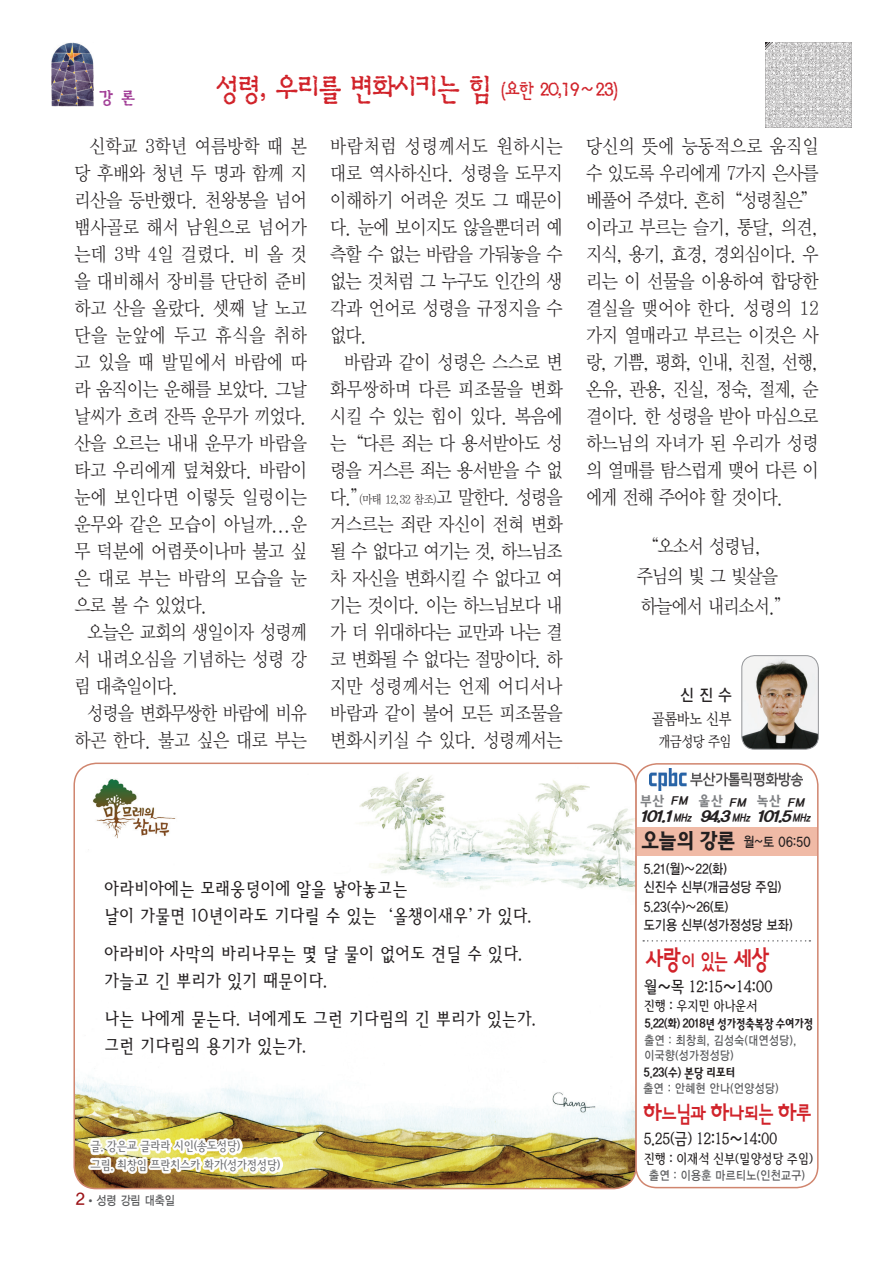
<style>
.page{position:relative;width:893px;height:1263px;background:#fff}
.page>*{position:absolute;margin:0;border:0;box-sizing:border-box;transform-origin:0 0}
.t1{font:30px "YDI Hsang IIM";letter-spacing:-.05em;color:#d1232a;scale:.89 1}
.t2{font:27px "YDI Pino B";color:#d1232a;scale:.87 1}
.t3{font:22.5px "YDI Pino B";letter-spacing:-.07em;color:#d1232a;scale:.9 1}
.t4{font:19.5px/27px "YDIY Mj O320";letter-spacing:-.04em;color:#231f20;text-align:justify;scale:.88 1}
.t5{font:18.75px/27px "YDI Bird L";letter-spacing:-.02em;color:#231f20;scale:.91 1}
.t6{font:500 16.5px "Korean KG";letter-spacing:-.07em;color:#231f20;scale:.85 1}
.t7{font:500 16.5px "Korean KG";letter-spacing:-.07em;color:#231f20;scale:.88 1}
.t8{font:16.5px "YDIY Mj O330";letter-spacing:-.025em;color:#231f20;scale:.83 1}
.t9{font:16.5px "YDIYGO330";color:#231f20;scale:.87 1}
.t10{font:16.5px "YDI Hsang IIB";color:#a13d96}
.t11{font:700 16.5px "Korean GD";color:#9c1418}
.t12{font:italic 700 15px "Korean HAN";color:#231f20;scale:1.1 1}
.t13{font:15px "YDIY Mj O330";letter-spacing:-.04em;color:#231f20;scale:.85 1}
.t14{font:700 13.5px/27.5px "Korean GD";letter-spacing:-.05em;color:#231f20;scale:.87 1}
.t15{font:500 13.5px "Korean KG";letter-spacing:-.07em;color:#231f20;scale:.88 1}
.t16{font:500 13.5px "Korean RO";letter-spacing:-.13em;color:#231f20;scale:.79 1}
.t17{font:700 13.5px "Korean HAN";color:#808285;scale:.87 1}
.t18{font:500 13.5px "Korean RO";letter-spacing:-.13em;color:#231f20;scale:.8 1}
.t19{font:500 12.75px/18px "Korean RMS";letter-spacing:-.1em;color:#6c6d70;scale:.87 1}
.t20{font:700 12px/15px "Korean GD";letter-spacing:-.01em;color:#57585a;scale:.87 1}
.t21{font:700 12px "Korean GD";letter-spacing:-.01em;color:#57585a;scale:.88 1}
.t22{font:700 12px "Korean GD";letter-spacing:-.01em;color:#57585a;scale:.89 1}
.s1{font-size:19.5px}
.s2{font-size:12px}
.s3{font-style:italic;font-size:10.95px;color:#231f20}
.s4{font-family:"Korean HAN";font-size:21px}
.s5{font-size:10.5px}
.s6{font-size:21px}
.s7{font-size:27px}
</style>
<div class="page">
<svg style="left:635px;top:763px;width:184px;height:425px"></svg>
<img style="left:51px;top:43px;width:43px;height:64px">
<img style="left:742px;top:656px;width:76px;height:93px">
<div style="left:742px;top:655px;width:77px;height:94px;border:1px solid #939598;border-radius:13px"></div>
<svg style="left:765px;top:42px;width:86px;height:86px"></svg>
<img style="left:766px;top:43px;width:85px;height:85px">
<div style="left:635px;top:827px;width:182px;height:29px;background:#f0baa6"></div>
<svg style="left:643px;top:940px;width:167px;height:1px"></svg>
<img style="left:650px;top:768px;width:153px;height:22px">
<img style="left:76px;top:765px;width:559px;height:423px">
<div style="left:73px;top:762px;width:564px;height:427px;border:2px solid #d0856e;border-radius:22px"></div>
<img style="left:101px;top:877px;width:438px;height:182px">
<img style="left:90px;top:778px;width:89px;height:61px">
<img style="left:92px;top:779px;width:83px;height:59px">
<img style="left:644px;top:946px;width:126px;height:28px">
<img style="left:642px;top:1102px;width:170px;height:24px">
<img style="left:89px;top:1139px;width:193px;height:34px">
<p class="t10" style="left:100px;top:90px;width:37px">강 론</p>
<h1 class="t1" style="left:216px;top:74px;width:453px">성령, 우리를 변화시키는 힘 <span class="s1">(요한 20,19∼23)</span></h1>
<p class="t4" style="left:74px;top:132px;width:266px;text-indent:15px">신학교 3학년 여름방학 때 본 당 후배와 청년 두 명과 함께 지 리산을 등반했다. 천왕봉을 넘어 뱀사골로 해서 남원으로 넘어가 는데 3박 4일 걸렸다. 비 올 것 을 대비해서 장비를 단단히 준비 하고 산을 올랐다. 셋째 날 노고 단을 눈앞에 두고 휴식을 취하 고 있을 때 발밑에서 바람에 따 라 움직이는 운해를 보았다. 그날 날씨가 흐려 잔뜩 운무가 끼었다. 산을 오르는 내내 운무가 바람을 타고 우리에게 덮쳐왔다. 바람이 눈에 보인다면 이렇듯 일렁이는 운무와 같은 모습이 아닐까...운 무 덕분에 어렴풋이나마 불고 싶 은 대로 부는 바람의 모습을 눈 으로 볼 수 있었다.</p>
<p class="t4" style="left:74px;top:619px;width:266px;text-indent:13px">오늘은 교회의 생일이자 성령께 서 내려오심을 기념하는 성령 강 림 대축일이다.</p>
<p class="t4" style="left:74px;top:700px;width:266px;text-align:right">성령을 변화무쌍한 바람에 비유 하곤 한다. 불고 싶은 대로 부는</p>
<p class="t4" style="left:330px;top:133px;width:266px">바람처럼 성령께서도 원하시는 대로 역사하신다. 성령을 도무지 이해하기 어려운 것도 그 때문이 다. 눈에 보이지도 않을뿐더러 예 측할 수 없는 바람을 가둬놓을 수 없는 것처럼 그 누구도 인간의 생 각과 언어로 성령을 규정지을 수 없다.</p>
<p class="t4" style="left:330px;top:349px;width:266px;text-indent:14px">바람과 같이 성령은 스스로 변 화무쌍하며 다른 피조물을 변화 시킬 수 있는 힘이 있다. 복음에 는“다른 죄는 다 용서받아도 성 령을 거스른 죄는 용서받을 수 없 다.”<span class="s2">(마태 12,32 참조)</span>고 말한다. 성령을 거스르는 죄란 자신이 전혀 변화 될 수 없다고 여기는 것, 하느님조 차 자신을 변화시킬 수 없다고 여 기는 것이다. 이는 하느님보다 내 가 더 위대하다는 교만과 나는 결 코 변화될 수 없다는 절망이다. 하 지만 성령께서는 언제 어디서나 바람과 같이 불어 모든 피조물을 변화시키실 수 있다. 성령께서는</p>
<p class="t5" style="left:104px;top:877px;width:472px">아라비아에는 모래웅덩이에 알을 낳아놓고는<br>날이 가물면 10년이라도 기다릴 수 있는‘올챙이새우’가 있다.</p>
<p class="t5" style="left:104px;top:942px;width:462px">아라비아 사막의 바리나무는 몇 달 물이 없어도 견딜 수 있다. 가늘고 긴 뿌리가 있기 때문이다.</p>
<p class="t5" style="left:104px;top:1006px;width:477px">나는 나에게 묻는다. 너에게도 그런 기다림의 긴 뿌리가 있는가. 그런 기다림의 용기가 있는가.</p>
<p class="t19" style="left:90px;top:1138px;width:221px">글. 강은교 글라라 시인(송도성당)<br>그림. 최창임 프란치스카 화가(성가정성당)</p>
<p class="t11" style="left:75px;top:1190px;width:12px">2</p>
<p class="t22" style="left:89px;top:1194px;width:99px"><sup>●</sup> 성령 강림 대축일</p>
<p class="t4" style="left:586px;top:132px;width:266px">당신의 뜻에 능동적으로 움직일 수 있도록 우리에게 7가지 은사를 베풀어 주셨다. 흔히“성령칠은” 이라고 부르는 슬기, 통달, 의견, 지식, 용기, 효경, 경외심이다. 우 리는 이 선물을 이용하여 합당한 결실을 맺어야 한다. 성령의 12 가지 열매라고 부르는 이것은 사 랑, 기쁨, 평화, 인내, 친절, 선행, 온유, 관용, 진실, 정숙, 절제, 순 결이다. 한 성령을 받아 마심으로 하느님의 자녀가 된 우리가 성령 의 열매를 탐스럽게 맺어 다른 이 에게 전해 주어야 할 것이다.</p>
<p class="t4" style="left:637px;top:531px;width:178px;line-height:30px;text-align:left">“오소서 성령님, 주님의 빛 그 빛살을 하늘에서 내리소서.”</p>
<p class="t9" style="left:680px;top:685px;width:60px">신진수</p>
<p class="t8" style="left:652px;top:710px;width:98px">골롬바노 신부</p>
<p class="t13" style="left:658px;top:734px;width:87px">개금성당 주임</p>
<p class="t17" style="left:699px;top:793px;width:59px">울산 <span class="s3">FM</span></p>
<p class="t17" style="left:757px;top:793px;width:59px">녹산 <span class="s3">FM</span></p>
<p class="t14" style="left:641px;top:828px;width:197px"><span class="s4">오늘의 강론</span> 월~토 06:50<br>5.21(월)∼22(화)</p>
<p class="t14" style="left:643px;top:876px;width:160px;line-height:20.5px">신진수 신부(개금성당 주임)<br>5.23(수)∼26(토)</p>
<p class="t14" style="left:643px;top:911px;width:173px">도기용 신부(성가정성당 보좌)</p>
<p class="t17" style="left:640px;top:793px;width:59px">부산 <span class="s3">FM</span></p>
<p class="t12" style="left:639px;top:808px;width:160px">101.1<span class="s5">MHz</span> 94.3 <span class="s5">MHz</span> 101.5 <span class="s5">MHz</span></p>
<h2 class="t2" style="left:645px;top:944px;width:145px">사랑<span class="s6">이 있는</span> 세상</h2>
<p class="t7" style="left:643px;top:978px;width:149px">월∼목 12:15∼14:00</p>
<p class="t15" style="left:643px;top:999px;width:132px">진행 : 우지민 아나운서</p>
<p class="t16" style="left:644px;top:1017px;width:216px">5.22(화) 2018년 성가정축복장 수여가정</p>
<p class="t20" style="left:644px;top:1033px;width:176px">출연 : 최창희, 김성숙(대연성당), 이국향(성가정성당)</p>
<p class="t18" style="left:643px;top:1065px;width:117px">5.23(수) 본당 리포터</p>
<p class="t20" style="left:643px;top:1081px;width:157px">출연 : 안혜현 안나(언양성당)</p>
<p class="t3" style="left:643px;top:1101px;width:189px"><span class="s7">하</span>느님과 <span class="s7">하</span>나되는 <span class="s7">하</span>루</p>
<p class="t6" style="left:643px;top:1130px;width:160px">5.25(금) 12:15∼14:00</p>
<p class="t15" style="left:643px;top:1151px;width:195px">진행 : 이재석 신부(밀양성당 주임)</p>
<p class="t21" style="left:649px;top:1169px;width:179px">출연 : 이용훈 마르티노(인천교구)</p>
</div>
